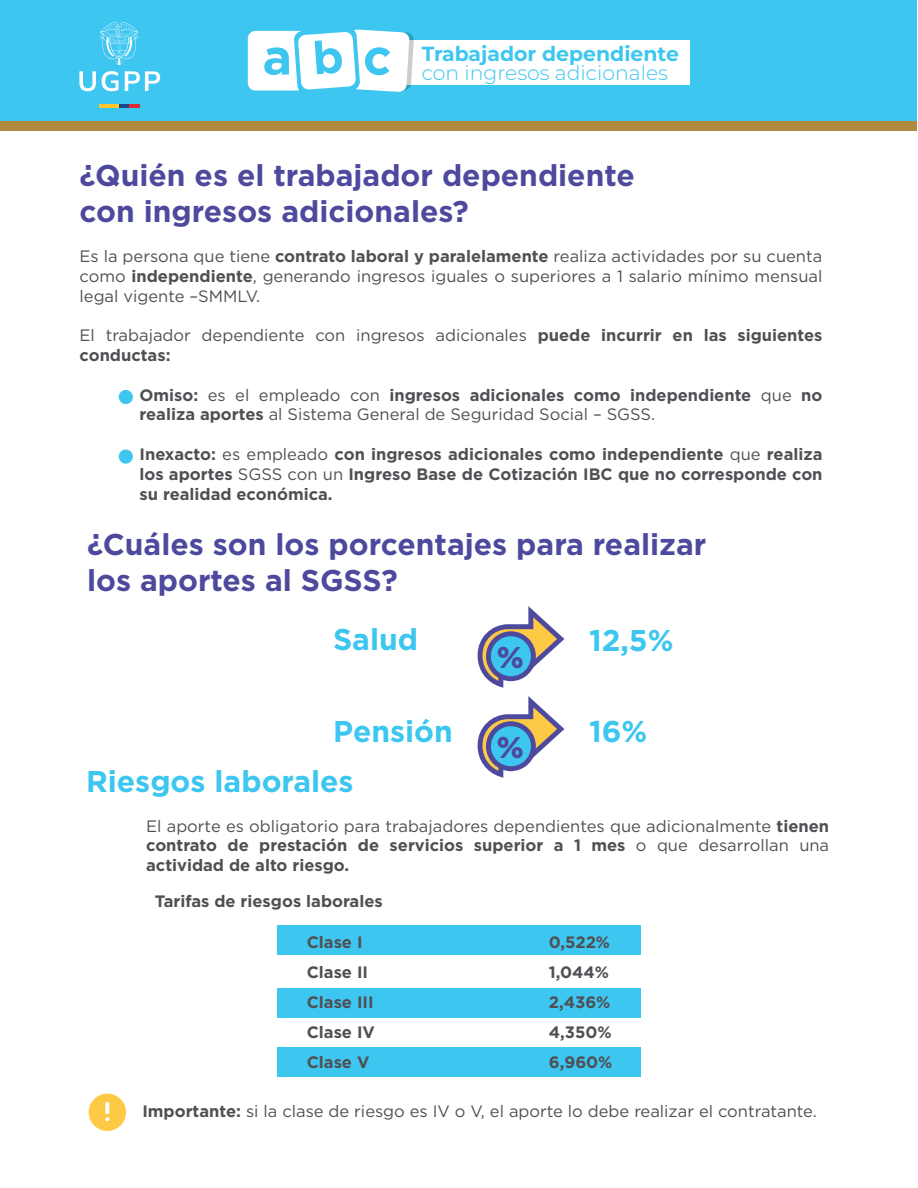
<style>
.page{position:relative;width:918px;height:1188px;background:#fff}
.page>*{position:absolute;margin:0;border:0;box-sizing:border-box;transform-origin:0 0}
.t1{font:700 30px/36px "Gotham";color:#4d4a9e}
.t2{font:700 30px "Gotham";color:#3cc6f0}
.t3{font:900 30px "Gotham";color:#4d4a9e}
.t4{font:300 20.4px "Montserrat";color:#3cc6f0}
.t5{font:700 20.4px "Montserrat";color:#3cc6f0}
.t6{font:16.5px/19.8px "Gotham";color:#514f54;text-align:justify}
.t7{font:700 16.5px/30px "Gotham";color:#514f54}
.s1{font-weight:700}
.s2{font-weight:400}
</style>
<div class="page">
<svg style="left:478px;top:606px;width:86px;height:82px"></svg>
<svg style="left:478px;top:696px;width:86px;height:82px"></svg>
<div style="left:277px;top:925px;width:364px;height:30px;background:#3cc6f0"></div>
<div style="left:277px;top:988px;width:364px;height:30px;background:#3cc6f0"></div>
<div style="left:277px;top:1047px;width:364px;height:29px;background:#3cc6f0"></div>
<div style="left:119px;top:390px;width:14px;height:14px;background:#3cc6f0;border-radius:50%"></div>
<div style="left:119px;top:450px;width:14px;height:14px;background:#3cc6f0;border-radius:50%"></div>
<svg style="left:89px;top:1094px;width:37px;height:37px"></svg>
<div style="left:0;top:0;width:917px;height:121px;background:#3cc6f0"></div>
<div style="left:0;top:121px;width:917px;height:10px;background:#b28a3f"></div>
<div style="left:396px;top:40px;width:294px;height:45px;background:#fff"></div>
<svg style="left:248px;top:29px;width:166px;height:63px"></svg>
<svg style="left:79px;top:71px;width:17px;height:20px"></svg>
<svg style="left:102px;top:71px;width:17px;height:20px"></svg>
<svg style="left:125px;top:71px;width:35px;height:20px"></svg>
<svg style="left:100px;top:22px;width:38px;height:43px"></svg>
<hr style="left:99px;top:104px;width:20px;height:3px;background:#fec62a">
<svg style="left:119px;top:104px;width:20px;height:3px"></svg>
<p class="t5" style="left:422px;top:40px;width:259px">Trabajador dependiente</p>
<p class="t4" style="left:422px;top:59px;width:248px">con ingresos adicionales</p>
<h1 class="t1" style="left:80px;top:158px;width:557px">¿Quién es el trabajador dependiente con ingresos adicionales?</h1>
<p class="t6" style="left:80px;top:246px;width:744px">Es la persona que tiene <span class="s1">contrato laboral y paralelamente</span> realiza actividades por su cuenta como <span class="s1">independiente</span>, generando ingresos iguales o superiores a 1 salario mínimo mensual legal vigente –SMMLV.</p>
<p class="t6" style="left:80px;top:325px;width:745px">El trabajador dependiente con ingresos adicionales <span class="s1">puede incurrir en las siguientes conductas:</span></p>
<p class="t7" style="left:140px;top:385px;width:685px;line-height:19.8px">Omiso: <span class="s2">es el empleado con</span> ingresos adicionales como independiente <span class="s2">que</span> no realiza aportes <span class="s2">al Sistema General de Seguridad Social – SGSS.</span></p>
<p class="t7" style="left:140px;top:444px;width:685px;line-height:19.8px;text-align:justify">Inexacto: <span class="s2">es empleado</span> con ingresos adicionales como independiente <span class="s2">que</span> realiza los aportes <span class="s2">SGSS con un</span> Ingreso Base de Cotización IBC que no corresponde con su realidad económica.</p>
<h1 class="t1" style="left:87px;top:526px;width:621px">¿Cuáles son los porcentajes para realizar los aportes al SGSS?</h1>
<h1 class="t2" style="left:333px;top:620px;width:86px">Salud</h1>
<h1 class="t2" style="left:589px;top:620px;width:86px">12,5%</h1>
<h1 class="t3" style="left:497px;top:637px;width:28px">%</h1>
<h1 class="t2" style="left:333px;top:712px;width:121px">Pensión</h1>
<h1 class="t2" style="left:589px;top:712px;width:60px">16%</h1>
<h1 class="t3" style="left:497px;top:727px;width:28px">%</h1>
<h1 class="t2" style="left:86px;top:762px;width:269px">Riesgos laborales</h1>
<p class="t6" style="left:146px;top:816px;width:685px">El aporte es obligatorio para trabajadores dependientes que adicionalmente <span class="s1">tienen contrato de prestación de servicios superior a 1 mes</span> o que desarrollan una <span class="s1">actividad de alto riesgo.</span></p>
<p class="t7" style="left:155px;top:886px;width:229px">Tarifas de riesgos laborales</p>
<p class="t7" style="left:307px;top:927px;width:70px">Clase I<br>Clase II<br>Clase III<br>Clase IV<br>Clase V</p>
<p class="t7" style="left:549px;top:927px;width:65px">0,522%<br>1,044%<br>2,436%<br>4,350%<br>6,960%</p>
<p class="t6" style="left:142px;top:1101px;width:676px"><span class="s1">Importante:</span> si la clase de riesgo es IV o V, el aporte lo debe realizar el contratante.</p>
</div>
